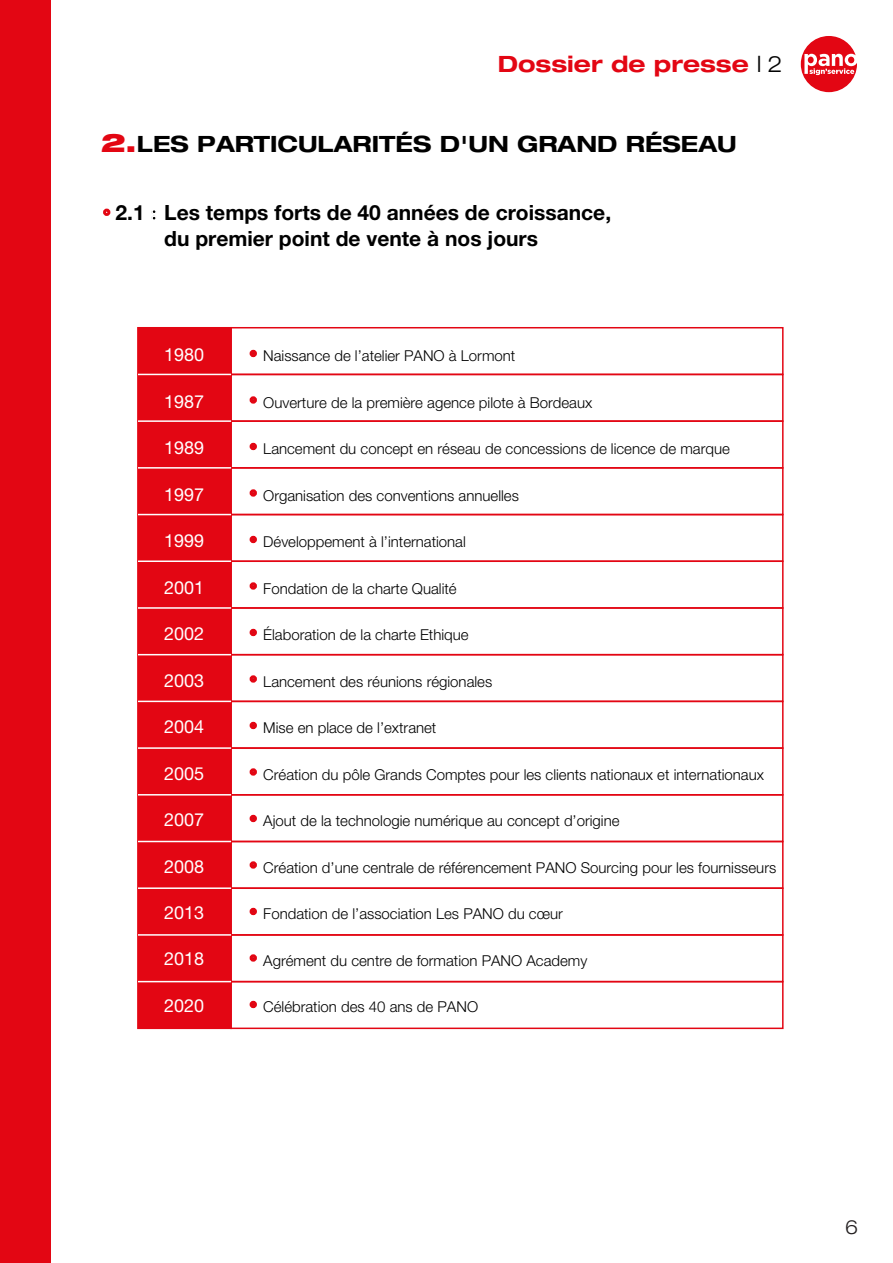
<style>
.page{position:relative;width:893px;height:1263px;background:#fff}
.page>*{position:absolute;margin:0;border:0;box-sizing:border-box;transform-origin:0 0}
.t1{font:700 expanded 22.5px "Helvetica Neue LT Std";color:#000}
.t2{font:700 expanded 22.5px "Helvetica Neue";color:#e30613}
.t3{font:700 21px/25.2px "Helvetica Neue LT Std";color:#000}
.t4{font:300 expanded 19.5px "Helvetica Neue LT Std";color:#231f20}
.t5{font:18px "Helvetica Neue LT Std";color:#fff}
.t6{font:300 15px "Helvetica Neue LT Std";color:#000}
.s1{font-family:"Helvetica Neue LT Std";font-weight:300;color:#030303}
.s2{font-weight:900;font-size:25.5px;color:#e30613}
.s3{font-family:"Futura BT"}
.s4{font-size:24px;color:#c10e1a}
</style>
<div class="page">
<div style="left:103px;top:209px;width:7px;height:7px;border:4px solid #e30613;border-radius:50%"></div>
<svg style="left:801px;top:36px;width:56px;height:56px"></svg>
<div style="left:0;top:0;width:50px;height:1263px;background:#e30613"></div>
<div style="left:137px;top:327px;width:95px;height:48px;background:#e30613;border:2px solid #e30613"></div>
<div style="left:230px;top:327px;width:553px;height:48px;border:2px solid #e30613"></div>
<div style="left:137px;top:374px;width:95px;height:48px;background:#e30613;border:2px solid #e30613"></div>
<div style="left:230px;top:374px;width:553px;height:48px;border:2px solid #e30613"></div>
<div style="left:137px;top:420px;width:95px;height:49px;background:#e30613;border:2px solid #e30613"></div>
<div style="left:230px;top:420px;width:553px;height:49px;border:2px solid #e30613"></div>
<div style="left:137px;top:467px;width:95px;height:48px;background:#e30613;border:2px solid #e30613"></div>
<div style="left:230px;top:467px;width:553px;height:48px;border:2px solid #e30613"></div>
<div style="left:137px;top:514px;width:95px;height:48px;background:#e30613;border:2px solid #e30613"></div>
<div style="left:230px;top:514px;width:553px;height:48px;border:2px solid #e30613"></div>
<div style="left:137px;top:561px;width:95px;height:48px;background:#e30613;border:2px solid #e30613"></div>
<div style="left:230px;top:561px;width:553px;height:48px;border:2px solid #e30613"></div>
<div style="left:137px;top:607px;width:95px;height:48px;background:#e30613;border:2px solid #e30613"></div>
<div style="left:230px;top:607px;width:553px;height:48px;border:2px solid #e30613"></div>
<div style="left:137px;top:654px;width:95px;height:48px;background:#e30613;border:2px solid #e30613"></div>
<div style="left:230px;top:654px;width:553px;height:48px;border:2px solid #e30613"></div>
<div style="left:137px;top:701px;width:95px;height:48px;background:#e30613;border:2px solid #e30613"></div>
<div style="left:230px;top:701px;width:553px;height:48px;border:2px solid #e30613"></div>
<div style="left:137px;top:747px;width:95px;height:49px;background:#e30613;border:2px solid #e30613"></div>
<div style="left:230px;top:747px;width:553px;height:49px;border:2px solid #e30613"></div>
<div style="left:137px;top:794px;width:95px;height:48px;background:#e30613;border:2px solid #e30613"></div>
<div style="left:230px;top:794px;width:553px;height:48px;border:2px solid #e30613"></div>
<div style="left:137px;top:841px;width:95px;height:48px;background:#e30613;border:2px solid #e30613"></div>
<div style="left:230px;top:841px;width:553px;height:48px;border:2px solid #e30613"></div>
<div style="left:137px;top:887px;width:95px;height:49px;background:#e30613;border:2px solid #e30613"></div>
<div style="left:230px;top:887px;width:553px;height:49px;border:2px solid #e30613"></div>
<div style="left:137px;top:934px;width:95px;height:48px;background:#e30613;border:2px solid #e30613"></div>
<div style="left:230px;top:934px;width:553px;height:48px;border:2px solid #e30613"></div>
<div style="left:137px;top:981px;width:95px;height:48px;background:#e30613;border:2px solid #e30613"></div>
<div style="left:230px;top:981px;width:553px;height:48px;border:2px solid #e30613"></div>
<div style="left:250px;top:350px;width:7px;height:7px;border:4px solid #e30613;border-radius:50%"></div>
<div style="left:250px;top:396px;width:7px;height:8px;border:4px solid #e30613;border-radius:50%"></div>
<div style="left:250px;top:443px;width:7px;height:7px;border:4px solid #e30613;border-radius:50%"></div>
<div style="left:250px;top:489px;width:7px;height:8px;border:4px solid #e30613;border-radius:50%"></div>
<div style="left:250px;top:536px;width:7px;height:7px;border:4px solid #e30613;border-radius:50%"></div>
<div style="left:250px;top:582px;width:7px;height:8px;border:4px solid #e30613;border-radius:50%"></div>
<div style="left:250px;top:629px;width:7px;height:7px;border:4px solid #e30613;border-radius:50%"></div>
<div style="left:250px;top:675px;width:7px;height:8px;border:4px solid #e30613;border-radius:50%"></div>
<div style="left:250px;top:722px;width:7px;height:7px;border:4px solid #e30613;border-radius:50%"></div>
<div style="left:250px;top:768px;width:7px;height:8px;border:4px solid #e30613;border-radius:50%"></div>
<div style="left:250px;top:815px;width:7px;height:7px;border:4px solid #e30613;border-radius:50%"></div>
<div style="left:250px;top:861px;width:7px;height:8px;border:4px solid #e30613;border-radius:50%"></div>
<div style="left:250px;top:908px;width:7px;height:7px;border:4px solid #e30613;border-radius:50%"></div>
<div style="left:250px;top:954px;width:7px;height:8px;border:4px solid #e30613;border-radius:50%"></div>
<div style="left:250px;top:1001px;width:7px;height:7px;border:4px solid #e30613;border-radius:50%"></div>
<hr style="left:138px;top:374px;width:93px;height:1px;background:#fff">
<hr style="left:138px;top:467px;width:93px;height:2px;background:#fff">
<hr style="left:138px;top:514px;width:93px;height:1px;background:#fff">
<hr style="left:138px;top:561px;width:93px;height:1px;background:#fff">
<hr style="left:138px;top:607px;width:93px;height:2px;background:#fff">
<hr style="left:138px;top:654px;width:93px;height:1px;background:#fff">
<hr style="left:138px;top:794px;width:93px;height:2px;background:#fff">
<hr style="left:138px;top:841px;width:93px;height:1px;background:#fff">
<hr style="left:138px;top:887px;width:93px;height:2px;background:#fff">
<hr style="left:138px;top:934px;width:93px;height:2px;background:#fff">
<hr style="left:138px;top:981px;width:93px;height:1px;background:#fff">
<hr style="left:138px;top:701px;width:93px;height:1px;background:#fff">
<hr style="left:138px;top:747px;width:93px;height:2px;background:#fff">
<hr style="left:138px;top:420px;width:93px;height:2px;background:#fff">
<h1 class="t2" style="left:498px;top:50px;width:286px">Dossier de presse <span class="s1">l 2</span></h1>
<h1 class="t1" style="left:101px;top:130px;width:637px"><span class="s2">2.</span>LES PARTICULARITÉS D'UN GRAND RÉSEAU</h1>
<h2 class="t3" style="left:164px;top:200px;width:448px;text-indent:-49px">2.1 <span class="s3">:</span> Les temps forts de 40 années de croissance, du premier point de vente à nos jours</h2>
<p class="t5" style="left:164px;top:344px;width:42px">1980</p>
<p class="t5" style="left:164px;top:390px;width:42px">1987</p>
<p class="t5" style="left:164px;top:437px;width:42px">1989</p>
<p class="t5" style="left:164px;top:483px;width:42px">1997</p>
<p class="t5" style="left:164px;top:530px;width:42px">1999</p>
<p class="t5" style="left:164px;top:576px;width:42px">2001</p>
<p class="t5" style="left:164px;top:623px;width:42px">2002</p>
<p class="t5" style="left:164px;top:669px;width:42px">2003</p>
<p class="t5" style="left:164px;top:716px;width:42px">2004</p>
<p class="t5" style="left:164px;top:762px;width:42px">2005</p>
<p class="t5" style="left:164px;top:809px;width:42px">2007</p>
<p class="t5" style="left:164px;top:855px;width:42px">2008</p>
<p class="t5" style="left:164px;top:902px;width:42px">2013</p>
<p class="t5" style="left:164px;top:948px;width:42px">2018</p>
<p class="t5" style="left:164px;top:995px;width:42px">2020</p>
<p class="t6" style="left:250px;top:347px;width:267px"><span class="s4">·</span> Naissance de l’atelier PANO à Lormont</p>
<p class="t6" style="left:250px;top:393px;width:344px"><span class="s4">·</span> Ouverture de la première agence pilote à Bordeaux</p>
<p class="t6" style="left:250px;top:440px;width:481px"><span class="s4">·</span> Lancement du concept en réseau de concessions de licence de marque</p>
<p class="t6" style="left:250px;top:486px;width:270px"><span class="s4">·</span> Organisation des conventions annuelles</p>
<p class="t6" style="left:250px;top:533px;width:217px"><span class="s4">·</span> Développement à l’international</p>
<p class="t6" style="left:250px;top:579px;width:208px"><span class="s4">·</span> Fondation de la charte Qualité</p>
<p class="t6" style="left:250px;top:626px;width:220px"><span class="s4">·</span> Élaboration de la charte Ethique</p>
<p class="t6" style="left:250px;top:672px;width:244px"><span class="s4">·</span> Lancement des réunions régionales</p>
<p class="t6" style="left:250px;top:719px;width:188px"><span class="s4">·</span> Mise en place de l’extranet</p>
<p class="t6" style="left:250px;top:765px;width:515px"><span class="s4">·</span> Création du pôle Grands Comptes pour les clients nationaux et internationaux</p>
<p class="t6" style="left:250px;top:812px;width:371px"><span class="s4">·</span> Ajout de la technologie numérique au concept d’origine</p>
<p class="t6" style="left:250px;top:858px;width:528px"><span class="s4">·</span> Création d’une centrale de référencement PANO Sourcing pour les fournisseurs</p>
<p class="t6" style="left:250px;top:905px;width:314px"><span class="s4">·</span> Fondation de l’association Les PANO du cœur</p>
<p class="t6" style="left:250px;top:951px;width:339px"><span class="s4">·</span> Agrément du centre de formation PANO Academy</p>
<p class="t6" style="left:250px;top:998px;width:230px"><span class="s4">·</span> Célébration des 40 ans de PANO</p>
<h3 class="t4" style="left:845px;top:1216px;width:15px">6</h3>
</div>
